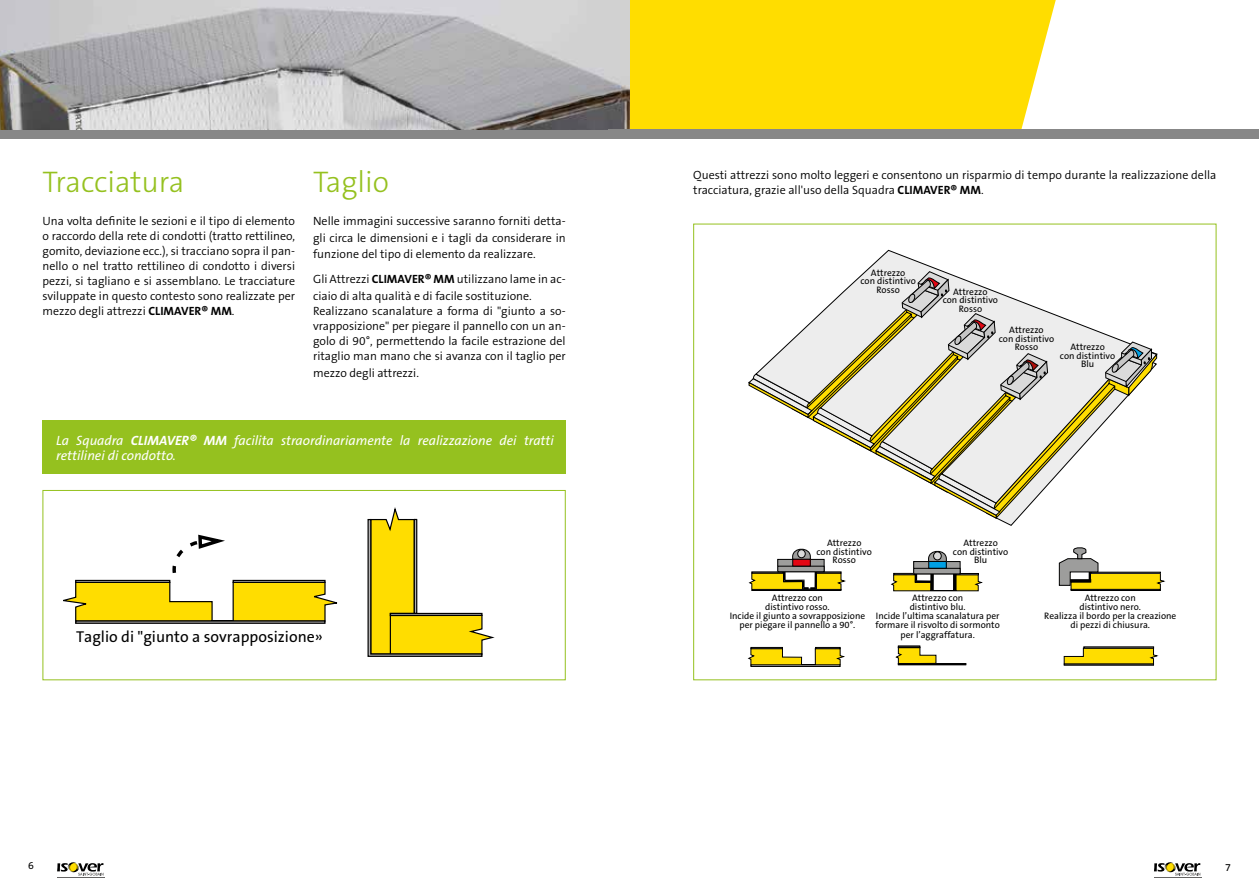
<style>
.page{position:relative;width:1259px;height:893px;background:#fff}
.page>*{position:absolute;margin:0;border:0;box-sizing:border-box;transform-origin:0 0}
.t1{font:300 30px "The Sans B3";color:#95c11f}
.t2{font:15.75px "The Sans B5 Plain";color:#000}
.t3{font:italic 13.5px/15px "The Sans B5 Plain";color:#fff}
.t4{font:300 12px/15px "The Sans B4";color:#000;text-align:justify}
.t5{font:10.5px "The Sans B5 Plain";color:#000}
.t6{font:9.45px/8.6px "The Sans B5 Plain";color:#000;text-align:center}
.s1{font-family:"The Sans B7";font-weight:700}
</style>
<div class="page">
<div style="left:629px;top:0;width:431px;height:130px;background:#fd0"></div>
<svg style="left:57px;top:862px;width:46px;height:14px"></svg>
<hr style="left:57px;top:877px;width:47px;height:1px;background:#646363">
<svg style="left:1154px;top:862px;width:46px;height:14px"></svg>
<hr style="left:1154px;top:877px;width:47px;height:1px;background:#646363">
<div style="left:0;top:130px;width:629px;height:9px;background:#878787"></div>
<img style="left:0;top:0;width:629px;height:130px">
<div style="left:43px;top:420px;width:523px;height:53px;background:#95c11f"></div>
<div style="left:75px;top:620px;width:250px;height:4px;border:1px solid #000"></div>
<svg style="left:63px;top:534px;width:275px;height:88px"></svg>
<svg style="left:367px;top:507px;width:128px;height:150px"></svg>
<hr style="left:390px;top:616px;width:1px;height:38px;background:#000">
<div style="left:43px;top:490px;width:522px;height:190px;border:1px solid #95c11f"></div>
<div style="left:608px;top:130px;width:651px;height:9px;background:#878787"></div>
<svg style="left:1063px;top:647px;width:96px;height:17px"></svg>
<div style="left:1063px;top:664px;width:91px;height:2px;border:1px solid #000"></div>
<div style="left:1083px;top:646px;width:71px;height:2px;border:1px solid #000"></div>
<svg style="left:747px;top:648px;width:98px;height:18px"></svg>
<div style="left:750px;top:665px;width:90px;height:2px;border:1px solid #000"></div>
<div style="left:750px;top:647px;width:33px;height:2px;border:1px solid #000"></div>
<div style="left:815px;top:647px;width:25px;height:2px;border:1px solid #000"></div>
<svg style="left:895px;top:647px;width:41px;height:17px"></svg>
<div style="left:898px;top:663px;width:68px;height:2px;border:1px solid #000"></div>
<div style="left:898px;top:646px;width:22px;height:2px;border:1px solid #000"></div>
<svg style="left:748px;top:256px;width:418px;height:335px"></svg>
<div style="left:933px;top:552px;width:8px;height:8px;background:#dadada;border-radius:50%"></div>
<div style="left:933px;top:551px;width:8px;height:9px;border:1px solid #000;border-radius:50%"></div>
<div style="left:928px;top:561px;width:18px;height:7px;background:#009fe3"></div>
<div style="left:928px;top:561px;width:18px;height:8px;border:1px solid #000"></div>
<div style="left:809px;top:514px;width:26px;height:11px;background:#fff"></div>
<h1 class="t1" style="left:43px;top:166px;width:143px">Tracciatura</h1>
<p class="t4" style="left:43px;top:214px;width:254px">Una volta definite le sezioni e il tipo di elemento o raccordo della rete di condotti (tratto rettilineo, gomito, deviazione ecc.), si tracciano sopra il pan&shy;nello o nel tratto rettilineo di condotto i diversi pezzi, si tagliano e si assemblano. Le tracciature sviluppate in questo contesto sono realizzate per mezzo degli attrezzi <span class="s1">CLIMAVER® MM</span>.</p>
<h1 class="t1" style="left:313px;top:166px;width:77px">Taglio</h1>
<p class="t4" style="left:313px;top:213px;width:254px;line-height:16.5px">Nelle immagini successive saranno forniti detta&shy;gli circa le dimensioni e i tagli da considerare in funzione del tipo di elemento da realizzare.</p>
<p class="t4" style="left:313px;top:271px;width:254px;line-height:16.5px">Gli Attrezzi <span class="s1">CLIMAVER® MM</span> utilizzano lame in ac&shy;ciaio di alta qualità e di facile sostituzione.</p>
<p class="t4" style="left:313px;top:303px;width:254px">Realizzano scanalature a forma di "giunto a so&shy;vrapposizione" per piegare il pannello con un an&shy;golo di 90°, permettendo la facile estrazione del ritaglio man mano che si avanza con il taglio per</p>
<p class="t4" style="left:313px;top:365px;width:107px">mezzo degli attrezzi.</p>
<p class="t3" style="left:56px;top:433px;width:499px">La Squadra <span class="s1">CLIMAVER® MM</span> facilita straordinariamente la realizzazione dei tratti rettilinei di condotto.</p>
<h2 class="t2" style="left:76px;top:628px;width:248px">Taglio di "giunto a sovrapposizione»</h2>
<p class="t4" style="left:693px;top:167px;width:524px">Questi attrezzi sono molto leggeri e consentono un risparmio di tempo durante la realizzazione della tracciatura, grazie all'uso della Squadra <span class="s1">CLIMAVER® MM</span>.</p>
<p class="t6" style="left:860px;top:268px;width:57px">Attrezzo<br>con distintivo<br>Rosso</p>
<p class="t6" style="left:942px;top:287px;width:57px">Attrezzo<br>con distintivo<br>Rosso</p>
<p class="t6" style="left:998px;top:326px;width:57px">Attrezzo<br>con distintivo<br>Rosso</p>
<p class="t6" style="left:1060px;top:343px;width:57px">Attrezzo<br>con distintivo<br>Blu</p>
<p class="t6" style="left:816px;top:539px;width:57px">Attrezzo<br>con distintivo<br>Rosso</p>
<p class="t6" style="left:953px;top:539px;width:57px">Attrezzo<br>con distintivo<br>Blu</p>
<p class="t6" style="left:875px;top:593px;width:126px;line-height:9.3px">Attrezzo con<br>distintivo blu.<br>Incide l’ultima scanalatura per formare il risvolto di sormonto per l’aggraffatura.</p>
<p class="t6" style="left:730px;top:593px;width:137px;line-height:9.3px">Attrezzo con<br>distintivo rosso.<br>Incide il giunto a sovrapposizione per piegare il pannello a 90°.</p>
<p class="t6" style="left:1044px;top:593px;width:134px;line-height:9.3px">Attrezzo con<br>distintivo nero.<br>Realizza il bordo per la creazione di pezzi di chiusura.</p>
<p class="t5" style="left:28px;top:860px;width:7px">6</p>
<p class="t5" style="left:1225px;top:862px;width:7px">7</p>
</div>
